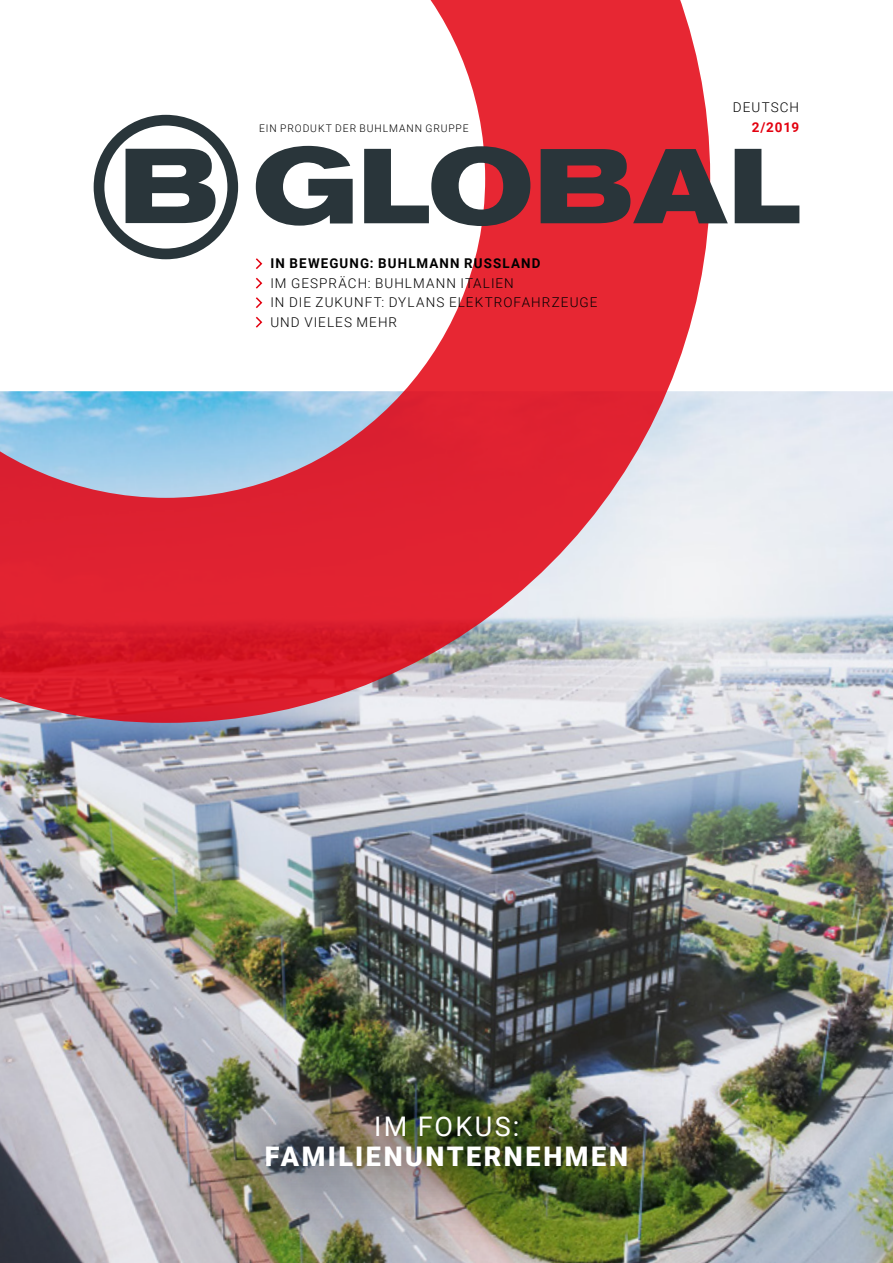
<style>
.page{position:relative;width:893px;height:1263px;background:#fff}
.page>*{position:absolute;margin:0;border:0;box-sizing:border-box;transform-origin:0 0}
.t1{font:900 27px "Roboto";letter-spacing:.095em;color:#fff}
.t2{font:27px "Roboto";letter-spacing:.085em;color:#fff}
.t3{font:300 13.5px/19.5px "Roboto";letter-spacing:.08em;color:#000}
.t4{font:700 13.5px "Roboto";letter-spacing:.085em;color:#000}
.t5{font:700 13.5px "Roboto";color:#e3000f}
.t6{font:300 10.5px "Roboto";letter-spacing:.085em;color:#000}
</style>
<div class="page">
<img style="left:0;top:391px;width:893px;height:702px">
<img style="left:0;top:1093px;width:893px;height:170px">
<svg style="left:0;top:0;width:710px;height:723px"></svg>
<svg style="left:94px;top:115px;width:144px;height:144px"></svg>
<svg style="left:256px;top:146px;width:543px;height:80px"></svg>
<svg style="left:254px;top:257px;width:9px;height:33px"></svg>
<svg style="left:254px;top:296px;width:9px;height:33px"></svg>
<img style="left:195px;top:1042px;width:503px;height:201px">
<p class="t6" style="left:259px;top:121px;width:211px">EIN PRODUKT DER BUHLMANN GRUPPE</p>
<p class="t4" style="left:271px;top:254px;width:271px">IN BEWEGUNG: BUHLMANN RUSSLAND</p>
<p class="t3" style="left:270px;top:273px;width:329px">IM GESPRÄCH: BUHLMANN ITALIEN<br>IN DIE ZUKUNFT: DYLANS ELEKTROFAHRZEUGE<br>UND VIELES MEHR</p>
<p class="t3" style="left:733px;top:97px;width:68px">DEUTSCH</p>
<p class="t5" style="left:752px;top:118px;width:49px">2/2019</p>
<h1 class="t2" style="left:374px;top:1108px;width:147px">IM FOKUS:</h1>
<h1 class="t1" style="left:265px;top:1137px;width:365px">FAMILIENUNTERNEHMEN</h1>
</div>
